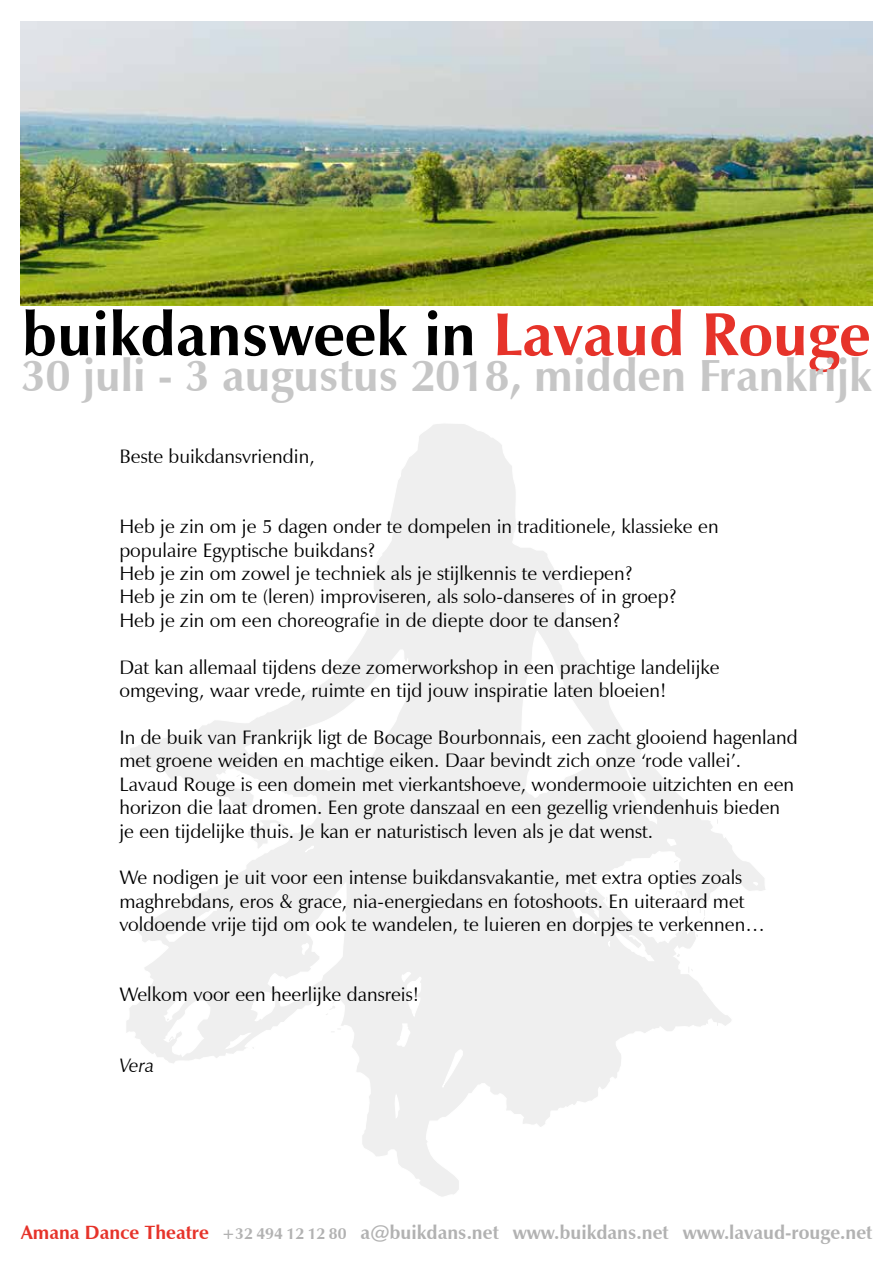
<style>
.page{position:relative;width:893px;height:1263px;background:#fff}
.page>*{position:absolute;margin:0;border:0;box-sizing:border-box;transform-origin:0 0}
.t1{font:700 61.5px "Zapf Humanist 601 BT";color:#000}
.t2{font:700 45px "Zapf Humanist 601 BT";color:#c6c6c6}
.t3{font:19.5px/23.4px "Zapf Humanist 601 BT";color:#000}
.t4{font:italic 19.5px "Zapf Humanist 601 BT";color:#000}
.t5{font:700 19.2px "Zapf Humanist 601 BT";color:#b2b2b2}
.s1{color:#e6332a}
.s2{font-size:16.05px}
</style>
<div class="page">
<img style="left:20px;top:21px;width:852px;height:284px">
<svg style="left:126px;top:424px;width:639px;height:773px"></svg>
<svg style="left:169px;top:775px;width:549px;height:266px"></svg>
<h1 class="t1" style="left:22px;top:296px;width:850px">buikdansweek in <span class="s1">Lavaud Rouge</span></h1>
<h2 class="t2" style="left:21px;top:347px;width:852px">30 juli - 3 augustus 2018, midden Frankrijk</h2>
<p class="t3" style="left:119px;top:445px;width:197px">Beste buikdansvriendin,</p>
<p class="t3" style="left:119px;top:515px;width:601px">Heb je zin om je 5 dagen onder te dompelen in traditionele, klassieke en populaire Egyptische buikdans?<br>Heb je zin om zowel je techniek als je stijlkennis te verdiepen?<br>Heb je zin om te (leren) improviseren, als solo-danseres of in groep?<br>Heb je zin om een choreografie in de diepte door te dansen?</p>
<p class="t3" style="left:119px;top:655px;width:602px">Dat kan allemaal tijdens deze zomerworkshop in een prachtige landelijke omgeving, waar vrede, ruimte en tijd jouw inspiratie laten bloeien!</p>
<p class="t3" style="left:119px;top:725px;width:680px">In de buik van Frankrijk ligt de Bocage Bourbonnais, een zacht glooiend hagenland met groene weiden en machtige eiken. Daar bevindt zich onze ‘rode vallei’.<br>Lavaud Rouge is een domein met vierkantshoeve, wondermooie uitzichten en een horizon die laat dromen. Een grote danszaal en een gezellig vriendenhuis bieden je een tijdelijke thuis. Je kan er naturistisch leven als je dat wenst.</p>
<p class="t3" style="left:119px;top:866px;width:647px">We nodigen je uit voor een intense buikdansvakantie, met extra opties zoals maghrebdans, eros &amp; grace, nia-energiedans en fotoshoots. En uiteraard met voldoende vrije tijd om ook te wandelen, te luieren en dorpjes te verkennen…</p>
<p class="t3" style="left:119px;top:983px;width:301px">Welkom voor een heerlijke dansreis!</p>
<p class="t4" style="left:119px;top:1053px;width:36px">Vera</p>
<p class="t5" style="left:21px;top:1220px;width:853px"><span class="s1">Amana Dance Theatre</span> <span class="s2">+32 494 12 12 80</span> a@buikdans.net www.buikdans.net www.lavaud-rouge.net</p>
</div>
